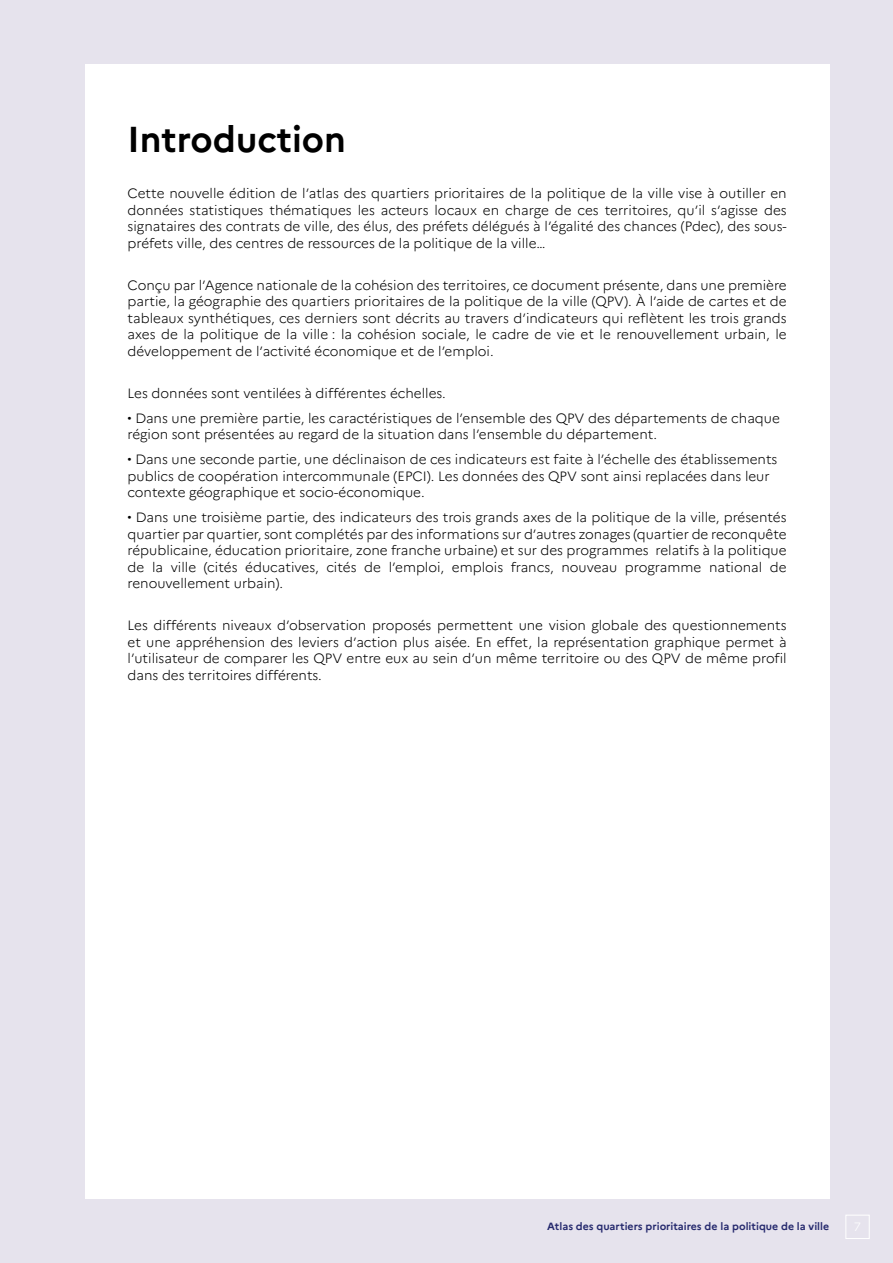
<style>
.page{position:relative;width:893px;height:1263px;background:#e6e3ed}
.page>*{position:absolute;margin:0;border:0;box-sizing:border-box;transform-origin:0 0}
.t1{font:700 36px "Marianne";color:#000}
.t2{font:300 13.5px/16.5px "Marianne";color:#000;text-align:justify}
.t3{font:700 10.5px "Marianne";color:#262a6e}
</style>
<div class="page">
<div style="left:85px;top:65px;width:744px;height:1134px;background:#fff"></div>
<div style="left:845px;top:1215px;width:25px;height:24px;border:1px solid #fff"></div>
<h1 class="t1" style="left:128px;top:117px;width:220px">Introduction</h1>
<p class="t2" style="left:128px;top:185px;width:661px">Cette nouvelle édition de l’atlas des quartiers prioritaires de la politique de la ville vise à outiller en données statistiques thématiques les acteurs locaux en charge de ces territoires, qu’il s’agisse des signataires des contrats de ville, des élus, des préfets délégués à l’égalité des chances (Pdec), des sous&shy;préfets ville, des centres de ressources de la politique de la ville…</p>
<p class="t2" style="left:128px;top:277px;width:661px">Conçu par l’Agence nationale de la cohésion des territoires, ce document présente, dans une première partie, la géographie des quartiers prioritaires de la politique de la ville (QPV). À l’aide de cartes et de tableaux synthétiques, ces derniers sont décrits au travers d’indicateurs qui reflètent les trois grands axes de la politique de la ville : la cohésion sociale, le cadre de vie et le renouvellement urbain, le développement de l’activité économique et de l’emploi.</p>
<p class="t2" style="left:128px;top:385px;width:320px">Les données sont ventilées à différentes échelles.</p>
<p class="t2" style="left:128px;top:410px;width:654px">• Dans une première partie, les caractéristiques de l’ensemble des QPV des départements de chaque région sont présentées au regard de la situation dans l’ensemble du département.</p>
<p class="t2" style="left:128px;top:451px;width:651px;text-align:left">• Dans une seconde partie, une déclinaison de ces indicateurs est faite à l’échelle des établissements publics de coopération intercommunale (EPCI). Les données des QPV sont ainsi replacées dans leur contexte géographique et socio-économique.</p>
<p class="t2" style="left:128px;top:509px;width:661px">• Dans une troisième partie, des indicateurs des trois grands axes de la politique de la ville, présentés quartier par quartier, sont complétés par des informations sur d’autres zonages (quartier de reconquête républicaine, éducation prioritaire, zone franche urbaine) et sur des programmes relatifs à la politique de la ville (cités éducatives, cités de l’emploi, emplois francs, nouveau programme national de renouvellement urbain).</p>
<p class="t2" style="left:128px;top:617px;width:661px">Les différents niveaux d’observation proposés permettent une vision globale des questionnements et une appréhension des leviers d’action plus aisée. En effet, la représentation graphique permet à l’utilisateur de comparer les QPV entre eux au sein d’un même territoire ou des QPV de même profil dans des territoires différents.</p>
<p class="t3" style="left:547px;top:1219px;width:283px">Atlas des quartiers prioritaires de la politique de la ville</p>
</div>
